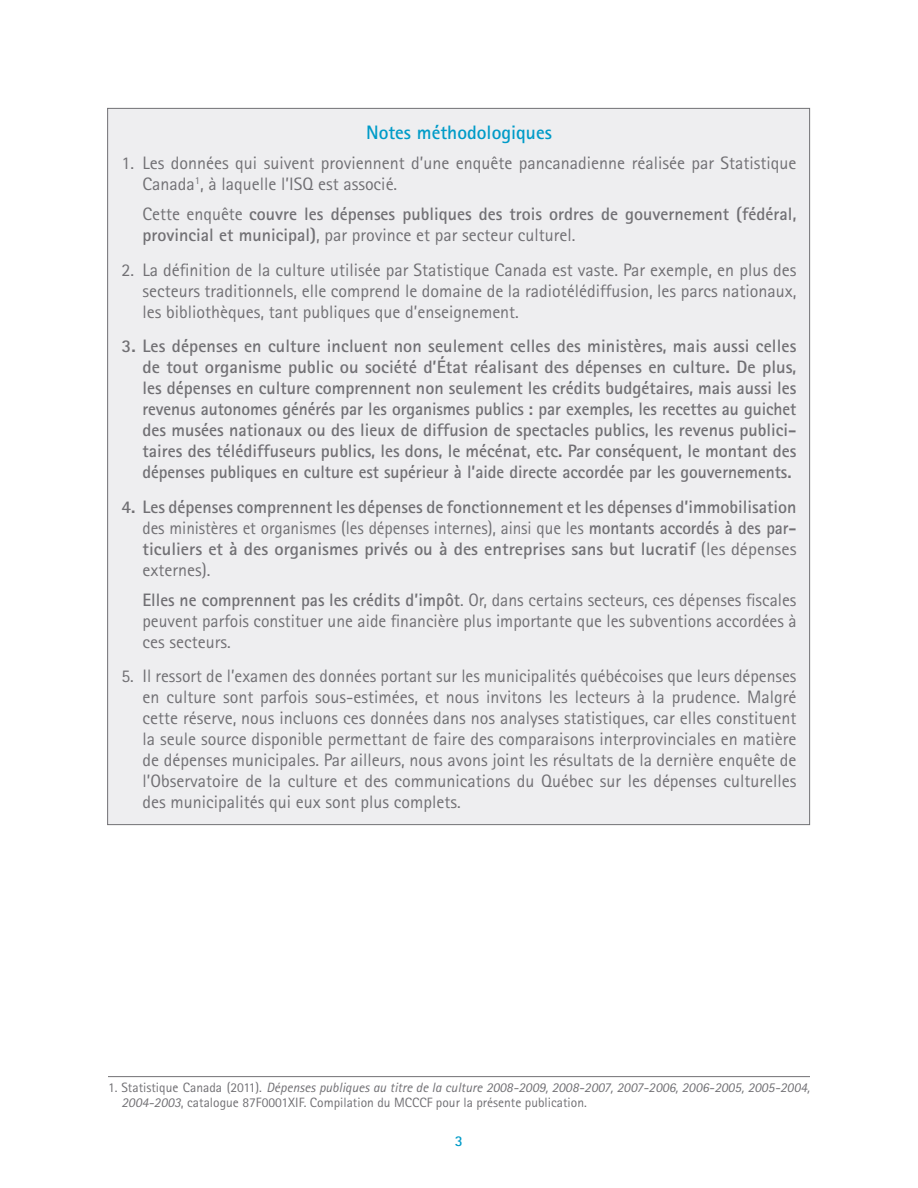
<style>
.page{position:relative;width:918px;height:1188px;background:#fff}
.page>*{position:absolute;margin:0;border:0;box-sizing:border-box;transform-origin:0 0}
.t1{font:700 19.5px "Rotis Sans Serif";color:#009bc8}
.t2{font:18px/21px "Rotis Sans Serif";color:#717074;text-align:justify}
.t3{font:700 18px/21px "Rotis Sans Serif";color:#717074;text-align:justify}
.t4{font:700 15px "Rotis Sans Serif";color:#009bc8}
.t5{font:italic 13.5px/15px "Rotis Sans Serif";color:#717074}
.s1{font-weight:400}
.s2{font-weight:700}
.s3{font-style:normal}
</style>
<div class="page">
<div style="left:107px;top:108px;width:703px;height:717px;background:#eeeef0;border:1px solid #717074"></div>
<hr style="left:108px;top:1076px;width:702px;height:1px;background:#717074">
<p class="t1" style="left:366px;top:120px;width:187px">Notes méthodologiques</p>
<p class="t2" style="left:142px;top:152px;width:656px;text-indent:-21px">1. Les données qui suivent proviennent d’une enquête pancanadienne réalisée par Statistique<br>Canada<sup>1</sup>, à laquelle l’ISQ est associé.</p>
<p class="t3" style="left:143px;top:203px;width:655px"><span class="s1">Cette enquête</span> couvre les dépenses publiques des trois ordres de gouvernement (fédéral, provincial et municipal)<span class="s1">, par province et par secteur culturel.</span></p>
<p class="t2" style="left:143px;top:259px;width:655px;text-indent:-21px">2. La définition de la culture utilisée par Statistique Canada est vaste. Par exemple, en plus des secteurs traditionnels, elle comprend le domaine de la radiotélédiffusion, les parcs nationaux, les bibliothèques, tant publiques que d’enseignement.</p>
<p class="t3" style="left:142px;top:335px;width:655px;text-indent:-21px">3. Les dépenses en culture incluent non seulement celles des ministères, mais aussi celles de tout organisme public ou société d’État réalisant des dépenses en culture. De plus, les dépenses en culture comprennent non seulement les crédits budgétaires, mais aussi les revenus autonomes générés par les organismes publics : par exemples, les recettes au guichet des musées nationaux ou des lieux de diffusion de spectacles publics, les revenus publici&shy;taires des télédiffuseurs publics, les dons, le mécénat, etc. Par conséquent, le montant des dépenses publiques en culture est supérieur à l’aide directe accordée par les gouvernements.</p>
<p class="t3" style="left:142px;top:496px;width:656px;text-indent:-21px">4. Les dépenses comprennent les dépenses de fonctionnement et les dépenses d’immobilisation <span class="s1">des ministères et organismes (les dépenses internes), ainsi que les</span> montants accordés à des par&shy;ticuliers et à des organismes privés ou à des entreprises sans but lucratif <span class="s1">(les dépenses externes).</span></p>
<p class="t2" style="left:142px;top:589px;width:656px"><span class="s2">Elles ne comprennent pas les crédits d’impôt</span>. Or, dans certains secteurs, ces dépenses fiscales peuvent parfois constituer une aide financière plus importante que les subventions accordées à ces secteurs.</p>
<p class="t2" style="left:143px;top:665px;width:655px;text-indent:-21px">5. Il ressort de l’examen des données portant sur les municipalités québécoises que leurs dépenses en culture sont parfois sous-estimées, et nous invitons les lecteurs à la prudence. Malgré cette réserve, nous incluons ces données dans nos analyses statistiques, car elles constituent la seule source disponible permettant de faire des comparaisons interprovinciales en matière de dépenses municipales. Par ailleurs, nous avons joint les résultats de la dernière enquête de l’Observatoire de la culture et des communications du Québec sur les dépenses culturelles des municipalités qui eux sont plus complets.</p>
<p class="t5" style="left:122px;top:1080px;width:690px;text-indent:-14px"><span class="s3">1. Statistique Canada (2011).</span> Dépenses publiques au titre de la culture 2008-2009, 2008-2007, 2007-2006, 2006-2005, 2005-2004,<br>2004-2003<span class="s3">, catalogue 87F0001XIF. Compilation du MCCCF pour la présente publication.</span></p>
<p class="t4" style="left:455px;top:1131px;width:10px">3</p>
</div>
